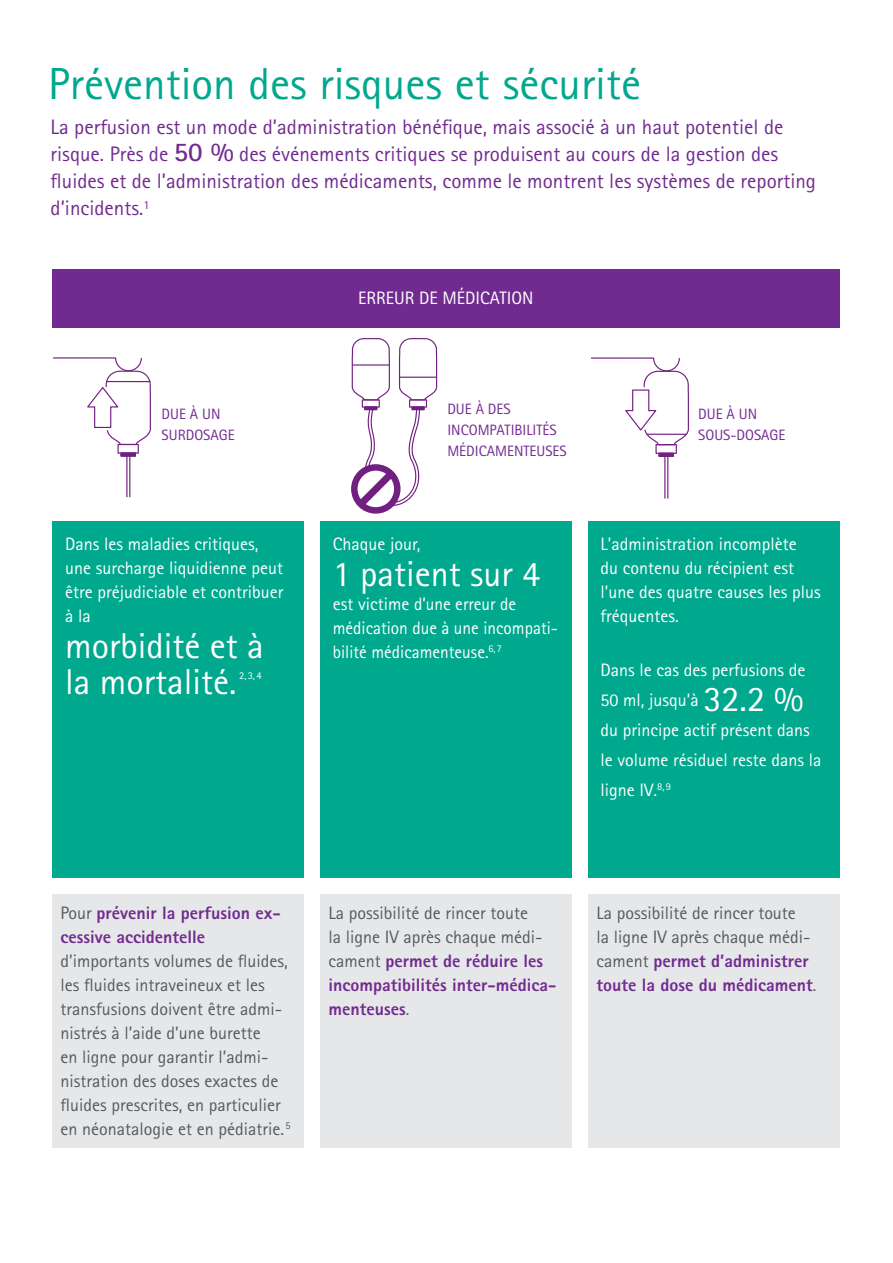
<style>
.page{position:relative;width:893px;height:1263px;background:#fff}
.page>*{position:absolute;margin:0;border:0;box-sizing:border-box;transform-origin:0 0}
.t1{font:45px "Rotis Sans Serif Pro";color:#00a88e}
.t2{font:36px/36px "Rotis Sans Serif Pro";color:#fff}
.t3{font:21px/27px "Rotis Sans Serif Pro";color:#712b90}
.t4{font:18px/24px "Rotis Sans Serif Pro";color:#58595b}
.t5{font:18px/24px "Rotis Sans Serif Pro";color:#fff}
.t6{font:800 18px/24px "Rotis Sans Serif Pro";color:#712b90}
.t7{font:15px/21px "Rotis Sans Serif Pro";color:#712b90}
.t8{font:10.5px "Rotis Sans Serif Pro";color:#fff}
.s1{font-weight:700;font-size:27px}
.s2{font-size:36px}
.s3{font-weight:400;color:#58595b}
.s4{font-weight:800;color:#712b90}
</style>
<div class="page">
<div style="left:52px;top:269px;width:788px;height:58px;background:#712b90"></div>
<div style="left:117px;top:444px;width:22px;height:10px;border:1px solid #712082"></div>
<hr style="left:121px;top:453px;width:14px;height:3px;background:#712082">
<div style="left:120px;top:452px;width:16px;height:5px;border:1px solid #712082"></div>
<svg style="left:53px;top:357px;width:98px;height:89px"></svg>
<hr style="left:107px;top:381px;width:43px;height:1px;background:#712082">
<hr style="left:129px;top:455px;width:1px;height:42px;background:#712082">
<hr style="left:126px;top:455px;width:1px;height:42px;background:#712082">
<div style="left:362px;top:399px;width:18px;height:9px;border:1px solid #712082"></div>
<div style="left:364px;top:406px;width:13px;height:4px;border:1px solid #712082"></div>
<svg style="left:351px;top:338px;width:39px;height:63px"></svg>
<div style="left:409px;top:399px;width:18px;height:9px;border:1px solid #712082"></div>
<div style="left:412px;top:406px;width:13px;height:4px;border:1px solid #712082"></div>
<svg style="left:399px;top:338px;width:39px;height:63px"></svg>
<svg style="left:351px;top:407px;width:73px;height:107px"></svg>
<hr style="left:353px;top:364px;width:36px;height:2px;background:#712082">
<hr style="left:400px;top:377px;width:36px;height:1px;background:#712082">
<div style="left:655px;top:444px;width:22px;height:10px;border:1px solid #712082"></div>
<div style="left:658px;top:453px;width:16px;height:4px;border:1px solid #712082"></div>
<svg style="left:591px;top:357px;width:98px;height:89px"></svg>
<hr style="left:647px;top:434px;width:39px;height:1px;background:#712082">
<hr style="left:667px;top:457px;width:1px;height:42px;background:#712082">
<hr style="left:664px;top:457px;width:1px;height:42px;background:#712082">
<div style="left:52px;top:521px;width:252px;height:357px;background:#00a88e"></div>
<div style="left:320px;top:521px;width:252px;height:357px;background:#00a88e"></div>
<div style="left:588px;top:521px;width:252px;height:357px;background:#00a88e"></div>
<div style="left:52px;top:894px;width:252px;height:253px;background:#e6e7e8"></div>
<div style="left:320px;top:894px;width:252px;height:253px;background:#e6e7e8"></div>
<div style="left:588px;top:894px;width:252px;height:253px;background:#e6e7e8"></div>
<h1 class="t1" style="left:48px;top:57px;width:594px">Prévention des risques et sécurité</h1>
<p class="t3" style="left:51px;top:114px;width:767px">La perfusion est un mode d’administration bénéfique, mais associé à un haut potentiel de risque. Près de <span class="s1">50 %</span> des événements critiques se produisent au cours de la gestion des fluides et de l’administration des médicaments, comme le montrent les systèmes de reporting d’incidents.<sup>1</sup></p>
<p class="t5" style="left:358px;top:286px;width:177px">ERREUR DE MÉDICATION</p>
<p class="t7" style="left:162px;top:404px;width:75px">DUE À UN<br>SURDOSAGE</p>
<p class="t7" style="left:447px;top:398px;width:121px">DUE À DES<br>INCOMPATIBILITÉS<br>MÉDICAMENTEUSES</p>
<p class="t7" style="left:698px;top:404px;width:89px">DUE À UN<br>SOUS-DOSAGE</p>
<p class="t5" style="left:65px;top:532px;width:220px">Dans les maladies critiques, une surcharge liquidienne peut être préjudiciable et contribuer à la</p>
<h2 class="t2" style="left:65px;top:628px;width:200px">morbidité et à la mortalité.</h2>
<p class="t8" style="left:239px;top:670px;width:24px">2,3,4</p>
<p class="t5" style="left:333px;top:532px;width:89px">Chaque jour,</p>
<h2 class="t2" style="left:333px;top:556px;width:209px">1 patient sur 4</h2>
<p class="t5" style="left:333px;top:592px;width:227px">est victime d’une erreur de médication due à une incompati&shy;bilité médicamenteuse.<sup>6,7</sup></p>
<p class="t5" style="left:601px;top:532px;width:222px">L’administration incomplète<br>du contenu du récipient est l’une des quatre causes les plus fréquentes.</p>
<p class="t5" style="left:601px;top:655px;width:222px;line-height:30px">Dans le cas des perfusions de<br>50 ml, jusqu’à <span class="s2">32.2 % </span>du principe actif présent dans le volume résiduel reste dans la ligne IV.<sup>8,9</sup></p>
<p class="t6" style="left:61px;top:901px;width:222px"><span class="s3">Pour</span> prévenir la perfusion ex&shy;cessive accidentelle</p>
<p class="t4" style="left:61px;top:949px;width:232px">d’importants volumes de fluides, les fluides intraveineux et les transfusions doivent être admi&shy;nistrés à l’aide d’une burette<br>en ligne pour garantir l’admi&shy;nistration des doses exactes de fluides prescrites, en particulier en néonatalogie et en pédiatrie.<sup>5</sup></p>
<p class="t4" style="left:328px;top:901px;width:229px">La possibilité de rincer toute<br>la ligne IV après chaque médi&shy;cament <span class="s4">permet de réduire les incompatibilités inter-médica&shy;menteuses</span>.</p>
<p class="t4" style="left:596px;top:901px;width:221px">La possibilité de rincer toute<br>la ligne IV après chaque médi&shy;cament <span class="s4">permet d’administrer toute la dose du médicament</span>.</p>
</div>
